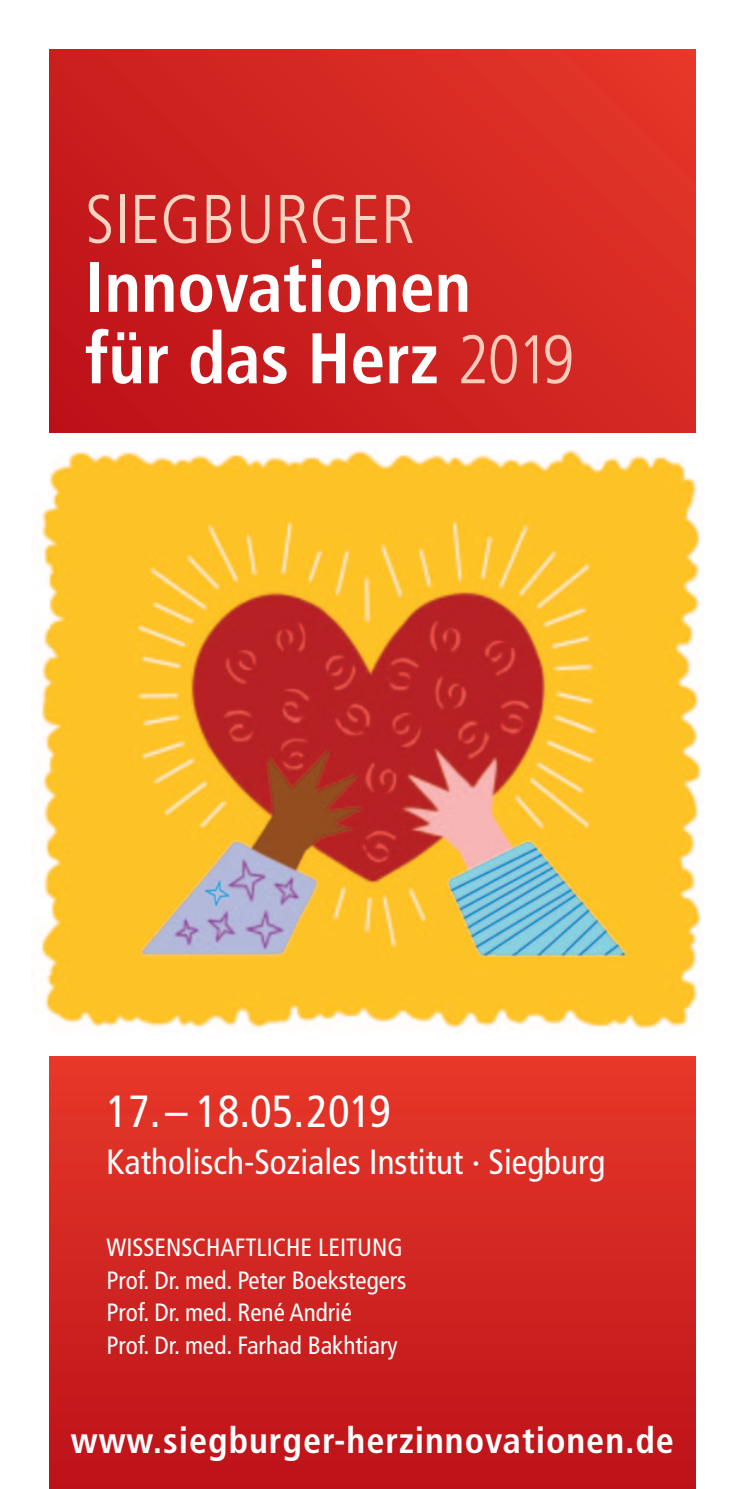
<style>
.page{position:relative;width:745px;height:1489px;background:#fff}
.page>*{position:absolute;margin:0;border:0;box-sizing:border-box;transform-origin:0 0}
.t1{font:700 condensed 71.5px "Frutiger LT";color:#fff}
.t2{font:300 condensed 68.75px "Frutiger LT";color:#fad4c3}
.t3{font:condensed 45px "Frutiger LT";color:#fff}
.t4{font:700 condensed 36.25px "Frutiger LT";letter-spacing:.025em;color:#fff}
.t5{font:condensed 35px "Frutiger LT";color:#fff}
.t6{font:condensed 25px "Frutiger LT";color:#fff}
.s1{font-weight:300;font-size:68.75px;color:#facbb8}
</style>
<div class="page">
<div style="left:50px;top:1056px;width:644px;height:432px;background:linear-gradient(to bottom,#e7392a,#bc1219)"></div>
<div style="left:50px;top:50px;width:644px;height:382px;background:linear-gradient(to right,#c2171b,#de3127)"></div>
<img style="left:41px;top:449px;width:661px;height:581px">
<p class="t2" style="left:85px;top:191px;width:331px">SIEGBURGER</p>
<p class="t1" style="left:85px;top:258px;width:387px">Innovationen</p>
<p class="t1" style="left:85px;top:330px;width:490px">für das Herz <span class="s1">2019</span></p>
<p class="t3" style="left:106px;top:1093px;width:286px">17.– 18.05.2019</p>
<p class="t5" style="left:106px;top:1147px;width:500px">Katholisch-Soziales Institut · Siegburg</p>
<p class="t6" style="left:106px;top:1237px;width:297px">WISSENSCHAFTLICHE LEITUNG</p>
<p class="t6" style="left:106px;top:1269px;width:301px">Prof. Dr. med. Peter Boekstegers</p>
<p class="t6" style="left:106px;top:1302px;width:247px">Prof. Dr. med. René Andrié</p>
<p class="t6" style="left:106px;top:1334px;width:292px">Prof. Dr. med. Farhad Bakhtiary</p>
<p class="t4" style="left:71px;top:1425px;width:604px">www.siegburger-herzinnovationen.de</p>
</div>
